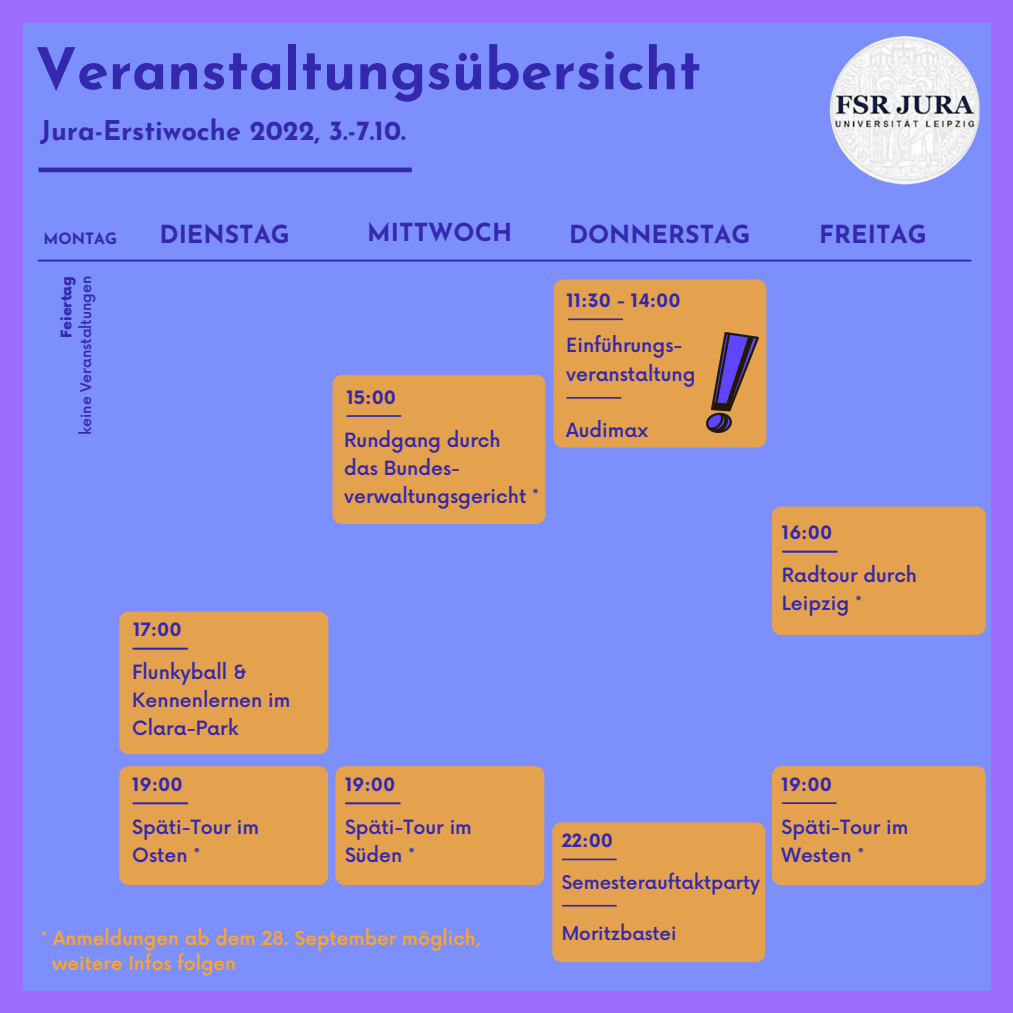
<style>
.page{position:relative;width:1013px;height:1013px;background:#fff}
.page>*{position:absolute;margin:0;border:0;box-sizing:border-box;transform-origin:0 0}
.t1{font:700 57.12px "Josefin Sans";color:#3428ae}
.t2{font:700 27.12px "Josefin Sans";color:#3428ae}
.t3{font:700 24.75px "Josefin Sans";color:#3428ae}
.t4{font:500 19.12px/28.1px "Now";color:#3428ae}
.t5{font:500 18.75px/24.4px "Now";color:#ffa723}
.t6{font:500 18.5px "Now";color:#3428ae}
.t7{font:700 17.88px "Now";color:#3428ae}
.t8{font:700 15.62px "Josefin Sans";color:#3428ae}
.t9{font:500 14.38px "Now";color:#3428ae}
.t10{font:900 14.38px "Now";color:#3428ae}
</style>
<div class="page">
<div style="left:0;top:0;width:1012px;height:1012px;background:#9e6cff"></div>
<div style="left:23px;top:23px;width:967px;height:967px;background:#7d8efd"></div>
<img style="left:829px;top:23px;width:162px;height:177px">
<hr style="left:38px;top:260px;width:932px;height:1px;background:#3428ae">
<div style="left:38px;top:167px;width:374px;height:5px;background:#3428ae"></div>
<div style="left:119px;top:766px;width:209px;height:119px;background:#e5a24e"></div>
<hr style="left:133px;top:802px;width:54px;height:2px;background:#3428ae">
<div style="left:119px;top:611px;width:209px;height:143px;background:#e5a24e"></div>
<hr style="left:133px;top:647px;width:54px;height:2px;background:#3428ae">
<div style="left:332px;top:375px;width:213px;height:149px;background:#e5a24e"></div>
<hr style="left:347px;top:415px;width:53px;height:2px;background:#3428ae">
<div style="left:772px;top:506px;width:213px;height:129px;background:#e5a24e"></div>
<hr style="left:783px;top:550px;width:53px;height:2px;background:#3428ae">
<div style="left:335px;top:766px;width:209px;height:119px;background:#e5a24e"></div>
<hr style="left:346px;top:802px;width:54px;height:2px;background:#3428ae">
<div style="left:772px;top:766px;width:213px;height:119px;background:#e5a24e"></div>
<hr style="left:782px;top:802px;width:54px;height:2px;background:#3428ae">
<div style="left:552px;top:822px;width:213px;height:140px;background:#e5a24e"></div>
<hr style="left:562px;top:858px;width:54px;height:2px;background:#3428ae">
<hr style="left:562px;top:904px;width:54px;height:2px;background:#3428ae">
<div style="left:553px;top:279px;width:213px;height:168px;background:#e5a24e"></div>
<hr style="left:568px;top:318px;width:54px;height:2px;background:#3428ae">
<hr style="left:567px;top:397px;width:53px;height:2px;background:#3428ae">
<img style="left:706px;top:332px;width:52px;height:101px">
<h1 class="t1" style="left:35px;top:46px;width:667px">Veranstaltungsübersicht</h1>
<h2 class="t2" style="left:40px;top:120px;width:367px">Jura-Erstiwoche 2022, 3.-7.10.</h2>
<p class="t8" style="left:44px;top:232px;width:75px">MONTAG</p>
<p class="t3" style="left:159px;top:224px;width:132px">DIENSTAG</p>
<p class="t3" style="left:367px;top:222px;width:146px">MITTWOCH</p>
<p class="t10" style="left:59px;top:338px;width:63px;rotate:-90deg">Feiertag</p>
<p class="t9" style="left:78px;top:435px;width:161px;rotate:-90deg">keine Veranstaltungen</p>
<p class="t7" style="left:133px;top:620px;width:50px">17:00</p>
<p class="t4" style="left:132px;top:659px;width:160px">Flunkyball &amp;<br>Kennenlernen im<br>Clara-Park</p>
<p class="t7" style="left:132px;top:775px;width:52px">19:00</p>
<p class="t4" style="left:132px;top:814px;width:128px">Späti-Tour im<br>Osten *</p>
<p class="t7" style="left:346px;top:388px;width:51px">15:00</p>
<p class="t4" style="left:344px;top:427px;width:196px">Rundgang durch das Bundes&shy;verwaltungsgericht *</p>
<p class="t7" style="left:345px;top:775px;width:52px">19:00</p>
<p class="t4" style="left:345px;top:814px;width:128px">Späti-Tour im<br>Süden *</p>
<p class="t5" style="left:52px;top:927px;width:430px;text-indent:-11px">* Anmeldungen ab dem 28. September möglich, weitere Infos folgen</p>
<p class="t3" style="left:569px;top:224px;width:183px">DONNERSTAG</p>
<p class="t3" style="left:819px;top:224px;width:109px">FREITAG</p>
<p class="t7" style="left:566px;top:290px;width:116px">11:30 - 14:00</p>
<p class="t4" style="left:566px;top:332px;width:131px">Einführungs&shy;veranstaltung</p>
<p class="t4" style="left:566px;top:417px;width:84px">Audimax</p>
<p class="t7" style="left:782px;top:523px;width:52px">16:00</p>
<p class="t4" style="left:782px;top:562px;width:137px">Radtour durch<br>Leipzig *</p>
<p class="t7" style="left:561px;top:831px;width:53px">22:00</p>
<p class="t6" style="left:561px;top:872px;width:200px">Semesterauftaktparty</p>
<p class="t6" style="left:561px;top:923px;width:116px">Moritzbastei</p>
<p class="t7" style="left:781px;top:775px;width:52px">19:00</p>
<p class="t4" style="left:781px;top:814px;width:128px">Späti-Tour im<br>Westen *</p>
</div>
